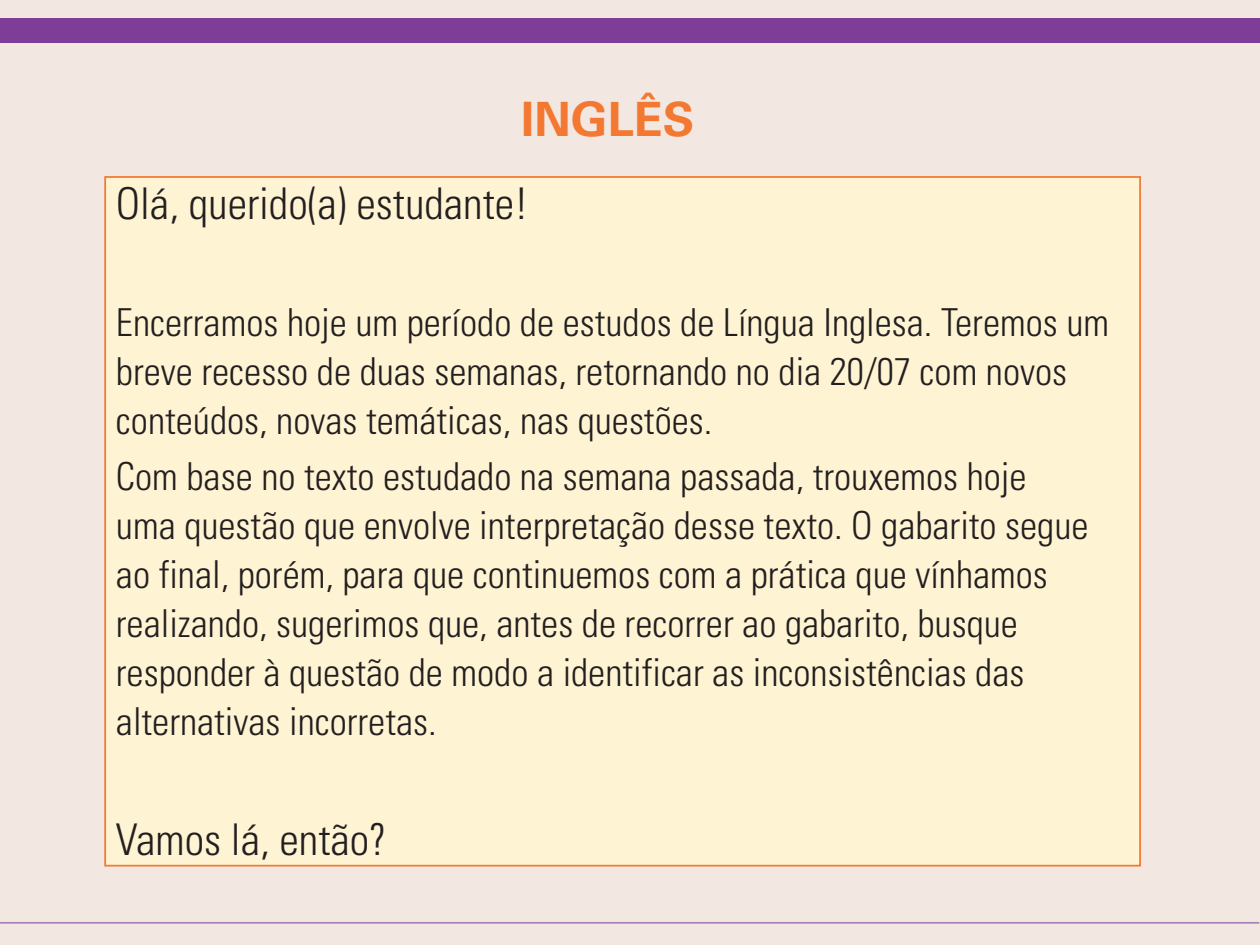
<style>
.page{position:relative;width:1260px;height:945px;background:#fff}
.page>*{position:absolute;margin:0;border:0;box-sizing:border-box;transform-origin:0 0}
.Título__SeLiga{font:700 47.25px "Univers LT Std";color:#f37932}
.Texto__Conteúdo{font:300 condensed 43.75px "Univers LT Std";color:#231f20}
.Texto__Conteúdo-2{font:300 condensed 38.5px/49px "Univers LT Std";color:#231f20}
</style>
<div class="page">
<div style="left:0;top:0;width:1259px;height:945px;background:#f3e8e1"></div>
<div style="left:0;top:19px;width:1260px;height:24px;background:#7e3e98"></div>
<hr style="left:0;top:922px;width:1259px;height:2px;background:#a680ba">
<div style="left:105px;top:177px;width:1035px;height:689px;background:#fef3d2"></div>
<p class="Título__SeLiga" style="left:521px;top:92px;width:175px">INGLÊS</p>
<p class="Texto__Conteúdo" style="left:116px;top:178px;width:414px">Olá, querido(a) estudante!</p>
<p class="Texto__Conteúdo-2" style="left:116px;top:298px;width:995px">Encerramos hoje um período de estudos de Língua Inglesa. Teremos um breve recesso de duas semanas, retornando no dia 20/07 com novos conteúdos, novas temáticas, nas questões.</p>
<p class="Texto__Conteúdo-2" style="left:116px;top:452px;width:974px">Com base no texto estudado na semana passada, trouxemos hoje uma questão que envolve interpretação desse texto. O gabarito segue ao final, porém, para que continuemos com a prática que vínhamos realizando, sugerimos que, antes de recorrer ao gabarito, busque responder à questão de modo a identificar as inconsistências das alternativas incorretas.</p>
<p class="Texto__Conteúdo" style="left:116px;top:813px;width:272px">Vamos lá, então?</p>
</div>
